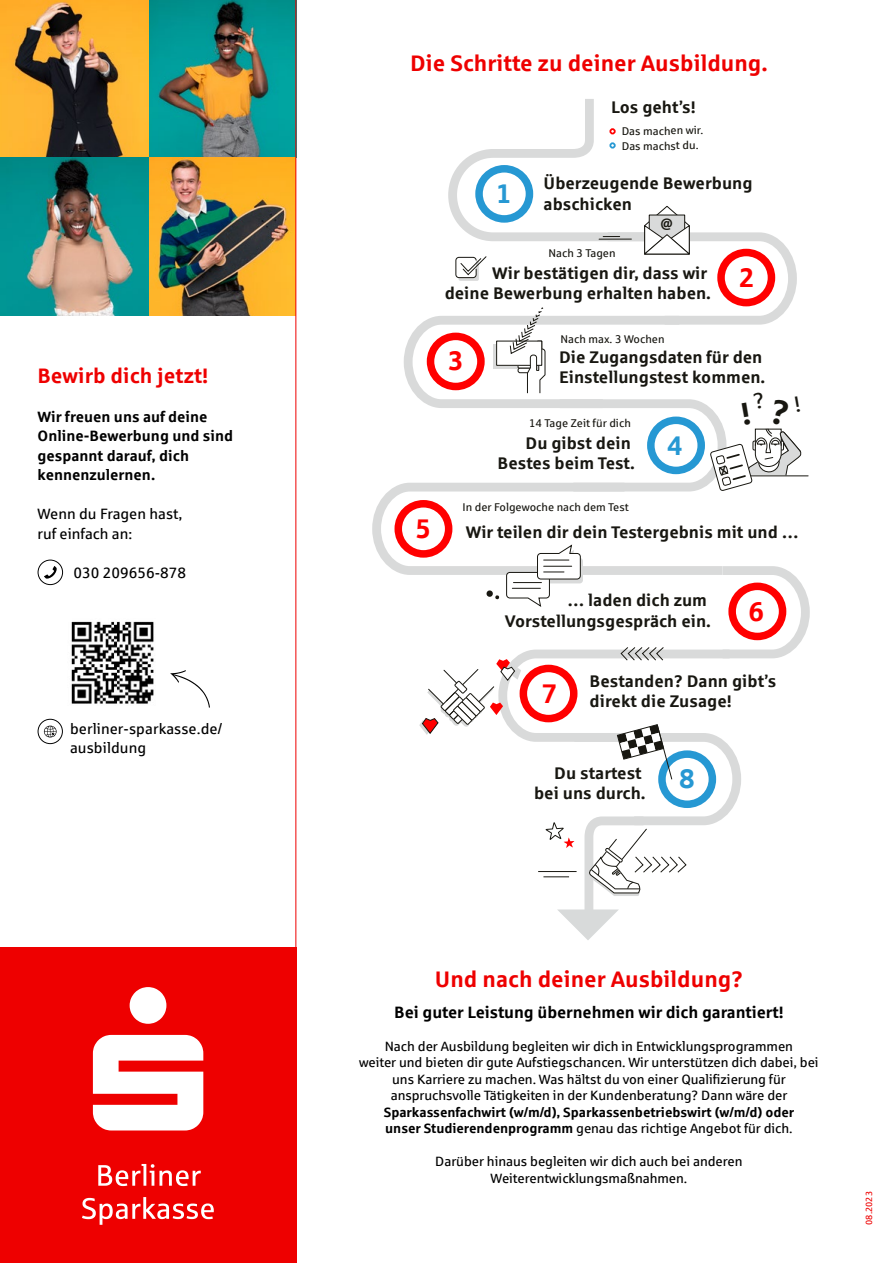
<style>
.page{position:relative;width:893px;height:1263px;background:#fff}
.page>*{position:absolute;margin:0;border:0;box-sizing:border-box;transform-origin:0 0}
.t1{font:27.75px "Sparkasse Rg";color:#f00}
.t2{font:700 27px "Sparkasse Rg";color:#f00}
.t3{font:700 27px "Sparkasse Rg";color:#2698d3}
.t4{font:700 22.5px "Sparkasse Rg";color:#e00}
.t5{font:700 21px "Sparkasse Rg";color:#e00}
.t6{font:700 16.8px/20.2px "Sparkasse Rg";color:#181711;text-align:right}
.t7{font:700 16.5px "Sparkasse Rg";letter-spacing:-.005em;color:#000}
.t8{font:700 15px/19.5px "Sparkasse Rg";color:#000}
.t9{font:15px/19.5px "Sparkasse Rg";color:#000}
.t10{font:700 13.65px "Sparkasse Rg";color:#181711}
.t11{font:13.5px/16.5px "Sparkasse Rg";letter-spacing:-.005em;color:#000;text-align:center}
.t12{font:700 13.5px/16.5px "Sparkasse Rg";letter-spacing:-.005em;color:#000}
.t13{font:11.25px/15px "Sparkasse Rg";color:#181711}
.t14{font:9px "Sparkasse Rg";color:#e00}
.s1{font-weight:400}
</style>
<div class="page">
<div style="left:0;top:947px;width:296px;height:316px;background:#e00"></div>
<svg style="left:82px;top:1197px;width:132px;height:28px"></svg>
<svg style="left:98px;top:1164px;width:103px;height:22px"></svg>
<svg style="left:93px;top:987px;width:110px;height:143px"></svg>
<svg style="left:38px;top:560px;width:25px;height:25px"></svg>
<svg style="left:38px;top:719px;width:25px;height:25px"></svg>
<img style="left:71px;top:621px;width:83px;height:83px">
<svg style="left:170px;top:670px;width:40px;height:38px"></svg>
<img style="left:148px;top:0;width:147px;height:158px">
<svg style="left:0;top:0;width:148px;height:158px;background:#b08232"></svg>
<img style="left:148px;top:158px;width:147px;height:158px">
<img style="left:0;top:158px;width:148px;height:158px">
<hr style="left:295px;top:0;width:1px;height:1263px;background:#e00">
<svg style="left:372px;top:99px;width:438px;height:841px"></svg>
<h3 class="t5" style="left:38px;top:362px;width:172px">Bewirb dich jetzt!</h3>
<p class="t8" style="left:38px;top:406px;width:197px">Wir freuen uns auf deine<br>Online-Bewerbung und sind gespannt darauf, dich kennenzulernen.</p>
<p class="t9" style="left:38px;top:504px;width:146px">Wenn du Fragen hast, ruf einfach an:</p>
<p class="t9" style="left:73px;top:562px;width:114px">030 209656-878</p>
<p class="t9" style="left:70px;top:718px;width:153px">berliner-sparkasse.de/ ausbildung</p>
<h1 class="t1" style="left:474px;top:35px;width:229px">neuen Ausbildung</h1>
<h3 class="t4" style="left:410px;top:49px;width:359px">Die Schritte zu deiner Ausbildung.</h3>
<h2 class="t3" style="left:496px;top:176px;width:17px">1</h2>
<p class="t6" style="left:611px;top:97px;width:86px">Los geht’s!</p>
<p class="t13" style="left:622px;top:123px;width:83px">Das machen wir.<br>Das machst du.</p>
<p class="t6" style="left:544px;top:173px;width:210px;text-align:left">Überzeugende Bewerbung abschicken</p>
<p class="t10" style="left:660px;top:214px;width:14px">@</p>
<p class="t6" style="left:445px;top:262px;width:268px">Wir bestätigen dir, dass wir<br>deine Bewerbung erhalten haben.</p>
<p class="t13" style="left:548px;top:246px;width:69px">Nach 3 Tagen</p>
<p class="t13" style="left:560px;top:331px;width:106px">Nach max. 3 Wochen</p>
<h2 class="t2" style="left:739px;top:260px;width:17px">2</h2>
<h2 class="t2" style="left:448px;top:343px;width:17px">3</h2>
<p class="t6" style="left:559px;top:346px;width:208px;text-align:left">Die Zugangsdaten für den<br>Einstellungstest kommen.</p>
<p class="t13" style="left:529px;top:415px;width:103px">14 Tage Zeit für dich</p>
<h2 class="t2" style="left:415px;top:511px;width:17px">5</h2>
<p class="t6" style="left:498px;top:433px;width:139px">Du gibst dein<br>Bestes beim Test.</p>
<p class="t13" style="left:462px;top:500px;width:168px">In der Folgewoche nach dem Test</p>
<h2 class="t3" style="left:667px;top:428px;width:17px">4</h2>
<p class="t6" style="left:466px;top:521px;width:334px">Wir teilen dir dein Testergebnis mit und …</p>
<p class="t6" style="left:505px;top:590px;width:208px">… laden dich zum<br>Vorstellungsgespräch ein.</p>
<h2 class="t2" style="left:748px;top:594px;width:17px">6</h2>
<h2 class="t2" style="left:542px;top:676px;width:17px">7</h2>
<p class="t6" style="left:590px;top:670px;width:188px;text-align:left">Bestanden? Dann gibt’s direkt die Zusage!</p>
<p class="t6" style="left:534px;top:762px;width:113px">Du startest bei uns durch.</p>
<h2 class="t3" style="left:679px;top:762px;width:17px">8</h2>
<h3 class="t4" style="left:435px;top:964px;width:310px">Und nach deiner Ausbildung?</h3>
<p class="t7" style="left:394px;top:1002px;width:391px">Bei guter Leistung übernehmen wir dich garantiert!</p>
<p class="t11" style="left:359px;top:1037px;width:461px">Nach der Ausbildung begleiten wir dich in Entwicklungsprogrammen<br>weiter und bieten dir gute Aufstiegschancen. Wir unterstützen dich dabei, bei uns Karriere zu machen. Was hältst du von einer Qualifizierung für anspruchsvolle Tätigkeiten in der Kundenberatung? Dann wäre der</p>
<p class="t12" style="left:384px;top:1103px;width:412px">Sparkassenfachwirt (w/m/d), Sparkassenbetriebswirt (w/m/d) oder unser Studierendenprogramm <span class="s1">genau das richtige Angebot für dich.</span></p>
<p class="t11" style="left:435px;top:1153px;width:309px">Darüber hinaus begleiten wir dich auch bei anderen<br>Weiterentwicklungsmaßnahmen.</p>
<p class="t14" style="left:863px;top:1225px;width:35px;rotate:-90deg">08.2023</p>
</div>
